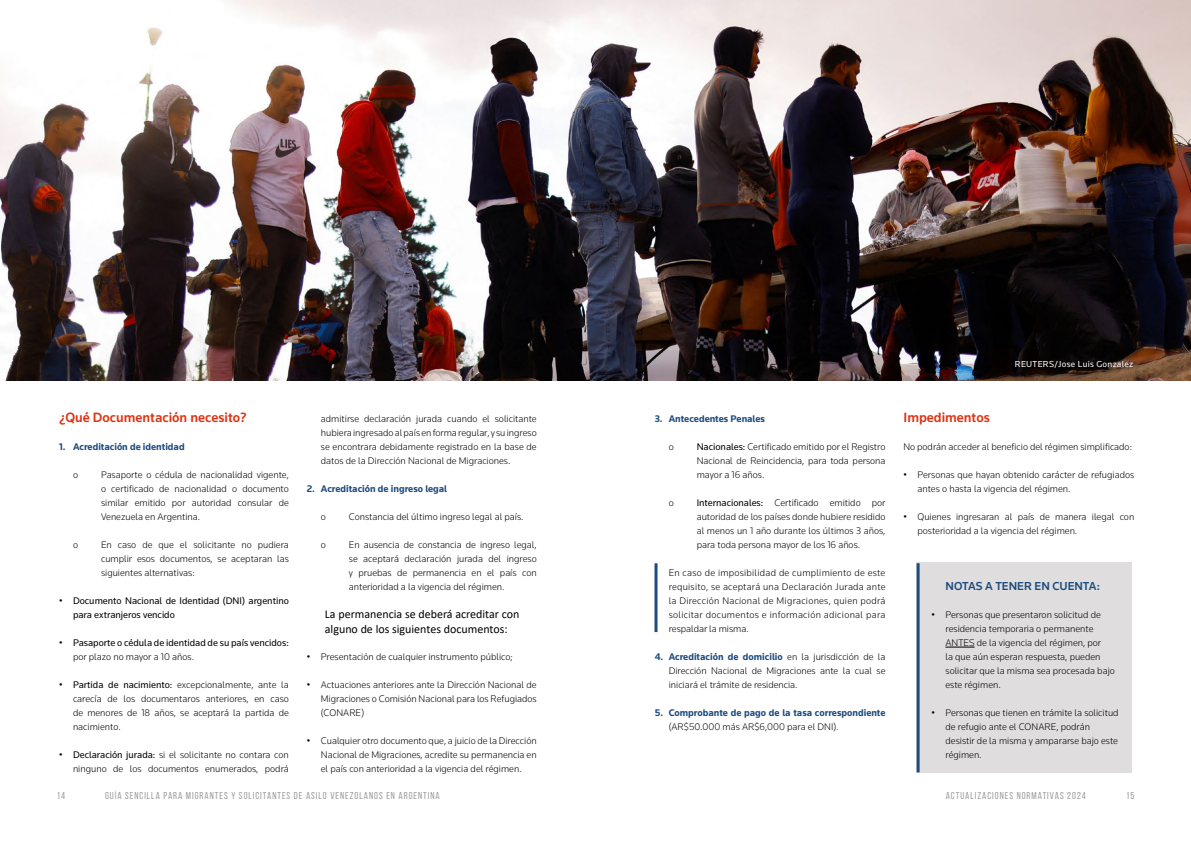
<style>
.page{position:relative;width:1191px;height:842px;background:#fff}
.page>*{position:absolute;margin:0;border:0;box-sizing:border-box;transform-origin:0 0}
.t1{font:500 14px "Knowledge";color:#dd3211}
.t2{font:12px/14.4px "Calibri";color:#000}
.t3{font:500 12px "Knowledge";color:#1d4c7e}
.t4{font:300 10px/14px "Knowledge";color:#000;text-align:justify}
.t5{font:700 10px "Knowledge";color:#1d4c7e}
.t6{font:10px/14px "Knowledge";color:#000}
.t7{font:10px "Bebas Neue";letter-spacing:.1em;color:#9d9d9c}
.t8{font:9px "Knowledge";letter-spacing:.03em;color:#fff}
.s1{font-weight:400}
.s2{font-weight:700;color:#1d4c7e}
</style>
<div class="page">
<div style="left:916px;top:562px;width:216px;height:210px;background:#dfddde"></div>
<svg style="left:945px;top:647px;width:29px;height:1px"></svg>
<img style="left:0;top:0;width:1191px;height:380px">
<hr style="left:916px;top:563px;width:3px;height:209px;background:#1d4c7e">
<hr style="left:654px;top:563px;width:3px;height:69px;background:#1d4c7e">
<h1 class="t1" style="left:59px;top:409px;width:189px">¿Qué Documentación necesito?</h1>
<p class="t5" style="left:59px;top:441px;width:127px">1. Acreditación de identidad</p>
<p class="t4" style="left:73px;top:468px;width:7px">o</p>
<p class="t4" style="left:101px;top:468px;width:189px">Pasaporte o cédula de nacionalidad vigente, o certificado de nacionalidad o documento similar emitido por autoridad consular de Venezuela en Argentina.</p>
<p class="t4" style="left:73px;top:538px;width:7px">o</p>
<p class="t4" style="left:101px;top:538px;width:189px">En caso de que el solicitante no pudiera cumplir esos documentos, se aceptaran las siguientes alternativas:</p>
<p class="t6" style="left:73px;top:594px;width:217px">Documento Nacional de Identidad (DNI) argentino para extranjeros vencido</p>
<p class="t6" style="left:73px;top:636px;width:217px">Pasaporte o cédula de identidad de su país vencidos:</p>
<p class="t4" style="left:73px;top:650px;width:123px">por plazo no mayor a 10 años.</p>
<p class="t4" style="left:73px;top:678px;width:217px"><span class="s1">Partida de nacimiento:</span> excepcionalmente, ante la carecía de los documentaros anteriores, en caso de menores de 18 años, se aceptará la partida de nacimiento.</p>
<p class="t4" style="left:73px;top:748px;width:217px"><span class="s1">Declaración jurada:</span> si el solicitante no contara con ninguno de los documentos enumerados, podrá</p>
<p class="t4" style="left:321px;top:412px;width:217px">admitirse declaración jurada cuando el solicitante hubiera ingresado al país en forma regular, y su ingreso se encontrara debidamente registrado en la base de datos de la Dirección Nacional de Migraciones.</p>
<p class="t5" style="left:307px;top:483px;width:142px">2. Acreditación de ingreso legal</p>
<p class="t4" style="left:321px;top:510px;width:7px">o</p>
<p class="t4" style="left:349px;top:510px;width:176px">Constancia del último ingreso legal al país.</p>
<p class="t4" style="left:321px;top:538px;width:7px">o</p>
<p class="t4" style="left:349px;top:538px;width:189px">En ausencia de constancia de ingreso legal, se aceptará declaración jurada del ingreso y pruebas de permanencia en el país con anterioridad a la vigencia del régimen.</p>
<p class="t2" style="left:325px;top:607px;width:196px">La permanencia se deberá acreditar con alguno de los siguientes documentos:</p>
<p class="t4" style="left:321px;top:650px;width:194px">Presentación de cualquier instrumento público;</p>
<p class="t4" style="left:321px;top:678px;width:217px">Actuaciones anteriores ante la Dirección Nacional de Migraciones o Comisión Nacional para los Refugiados (CONARE)</p>
<p class="t4" style="left:321px;top:734px;width:217px">Cualquier otro documento que, a juicio de la Dirección Nacional de Migraciones, acredite su permanencia en el país con anterioridad a la vigencia del régimen.</p>
<p class="t5" style="left:654px;top:413px;width:112px">3. Antecedentes Penales</p>
<p class="t4" style="left:668px;top:440px;width:7px">o</p>
<p class="t4" style="left:696px;top:440px;width:190px"><span class="s1">Nacionales:</span> Certificado emitido por el Registro Nacional de Reincidencia, para toda persona mayor a 16 años.</p>
<p class="t4" style="left:668px;top:496px;width:7px">o</p>
<p class="t4" style="left:696px;top:496px;width:190px"><span class="s1">Internacionales:</span> Certificado emitido por autoridad de los países donde hubiere residido al menos un 1 año durante los últimos 3 años, para toda persona mayor de los 16 años.</p>
<p class="t4" style="left:668px;top:566px;width:218px">En caso de imposibilidad de cumplimiento de este requisito, se aceptará una Declaración Jurada ante la Dirección Nacional de Migraciones, quien podrá solicitar documentos e información adicional para respaldar la misma.</p>
<p class="t4" style="left:668px;top:650px;width:218px;text-indent:-14px"><span class="s2">4. Acreditación de domicilio</span> en la jurisdicción de la Dirección Nacional de Migraciones ante la cual se iniciará el trámite de residencia.</p>
<p class="t5" style="left:654px;top:707px;width:232px">5. Comprobante de pago de la tasa correspondiente</p>
<p class="t4" style="left:668px;top:720px;width:171px">(AR$50.000 más AR$6,000 para el DNI).</p>
<p class="t8" style="left:1015px;top:358px;width:120px">REUTERS/Jose Luis Gonzalez</p>
<h1 class="t1" style="left:903px;top:409px;width:88px">Impedimentos</h1>
<p class="t4" style="left:903px;top:440px;width:230px">No podrán acceder al beneficio del régimen simplificado:</p>
<p class="t4" style="left:917px;top:468px;width:218px">Personas que hayan obtenido carácter de refugiados antes o hasta la vigencia del régimen.</p>
<p class="t4" style="left:917px;top:510px;width:218px">Quienes ingresaran al país de manera ilegal con posterioridad a la vigencia del régimen.</p>
<p class="t3" style="left:945px;top:579px;width:156px">NOTAS A TENER EN CUENTA:</p>
<p class="t4" style="left:945px;top:608px;width:171px;text-align:left">Personas que presentaron solicitud de residencia temporaria o permanente ANTES de la vigencia del régimen, por<br>la que aún esperan respuesta, pueden solicitar que la misma sea procesada bajo este régimen.</p>
<p class="t4" style="left:945px;top:706px;width:175px;text-align:left">Personas que tienen en trámite la solicitud de refugio ante el CONARE, podrán desistir de la misma y ampararse bajo este régimen.</p>
<p class="t7" style="left:57px;top:790px;width:10px">14</p>
<p class="t7" style="left:105px;top:790px;width:336px">GUÍA SENCILLA PARA MIGRANTES Y SOLICITANTES DE ASILO VENEZOLANOS EN ARGENTINA</p>
<p class="t7" style="left:945px;top:790px;width:142px">ACTUALIZACIONES NORMATIVAS 2024</p>
<p class="t7" style="left:1126px;top:790px;width:10px">15</p>
</div>
